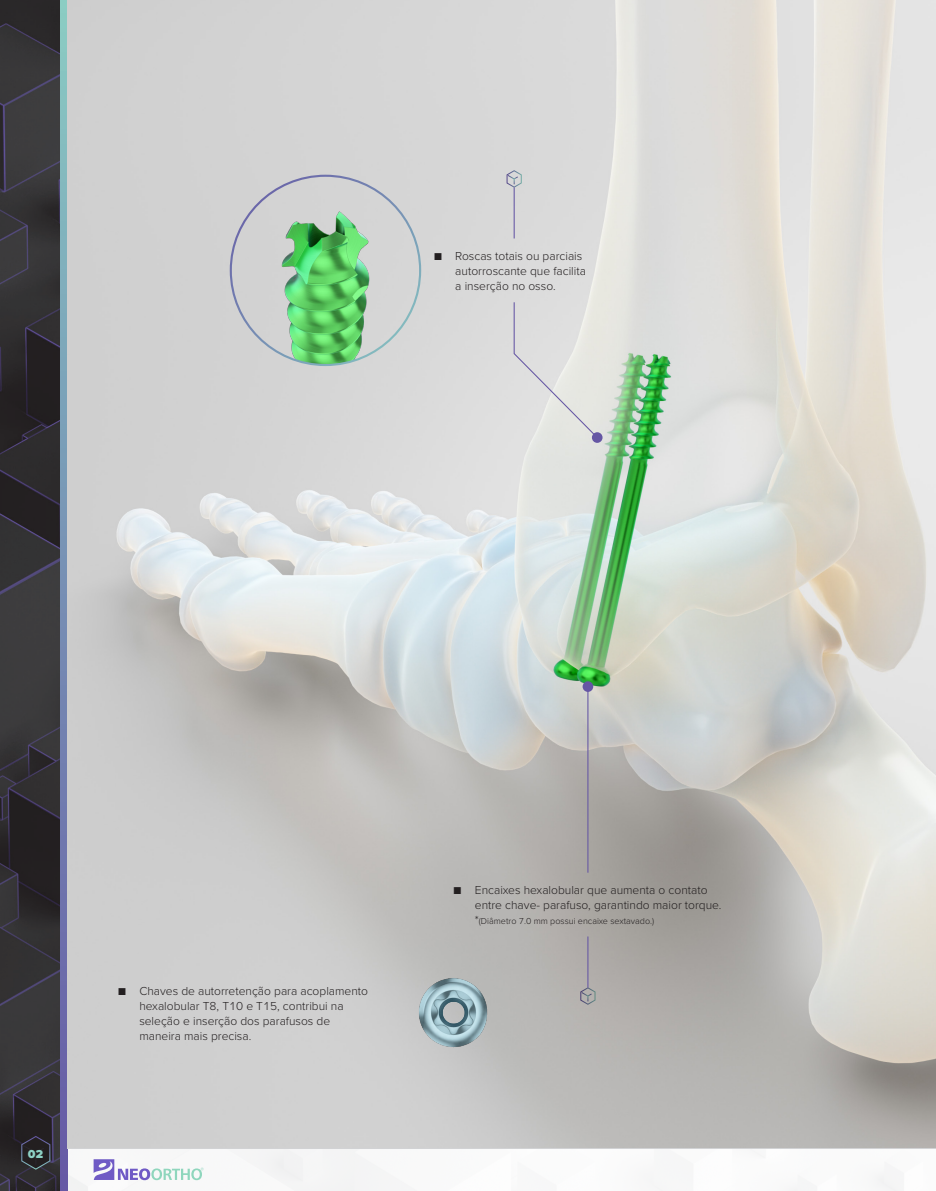
<style>
.page{position:relative;width:936px;height:1191px;background:#fff}
.page>*{position:absolute;margin:0;border:0;box-sizing:border-box;transform-origin:0 0}
.t1{font:300 12px/15px "Proxima Nova";color:#231f20}
.t2{font:900 12px "Proxima Nova";color:#8dd1c4}
.t3{font:300 9px "Proxima Nova";color:#231f20}
.s1{font-family:"Proxima Nova T";font-weight:100}
.s2{font-size:12px}
</style>
<div class="page">
<img style="left:67px;top:1148px;width:868px;height:43px">
<img style="left:0;top:0;width:61px;height:1191px">
<svg style="left:61px;top:0;width:6px;height:1191px;background:#768fb3"></svg>
<svg style="left:21px;top:1135px;width:30px;height:35px"></svg>
<svg style="left:94px;top:1159px;width:110px;height:21px"></svg>
<img style="left:67px;top:0;width:868px;height:1147px">
<hr style="left:587px;top:686px;width:1px;height:186px;background:#6556a4">
<div style="left:582px;top:681px;width:11px;height:11px;background:#6556a4;border-radius:50%"></div>
<svg style="left:580px;top:987px;width:15px;height:17px"></svg>
<hr style="left:587px;top:936px;width:1px;height:51px;background:#6556a4">
<svg style="left:513px;top:301px;width:85px;height:138px;background:#e0e0df"></svg>
<div style="left:592px;top:432px;width:10px;height:11px;background:#6556a4;border-radius:50%"></div>
<svg style="left:507px;top:170px;width:14px;height:17px"></svg>
<hr style="left:513px;top:187px;width:1px;height:51px;background:#6556a4">
<img style="left:231px;top:176px;width:189px;height:189px;border-radius:95px">
<img style="left:399px;top:958px;width:108px;height:108px">
<p class="t1" style="left:455px;top:248px;width:132px;text-indent:-21px"><span class="s1">■</span> Roscas totais ou parciais autorroscante que facilita a inserção no osso.</p>
<p class="t2" style="left:28px;top:1144px;width:17px">02</p>
<p class="t1" style="left:139px;top:982px;width:230px;text-indent:-21px"><span class="s1">■</span> Chaves de autorretenção para acoplamento hexalobular T8, T10 e T15, contribui na seleção e inserção dos parafusos de maneira mais precisa.</p>
<p class="t1" style="left:475px;top:882px;width:248px;text-indent:-21px"><span class="s1">■</span> Encaixes hexalobular que aumenta o contato entre chave- parafuso, garantindo maior torque.</p>
<p class="t3" style="left:475px;top:914px;width:181px"><span class="s2">*</span>(Diâmetro 7.0 mm possui encaixe sextavado.)</p>
</div>
